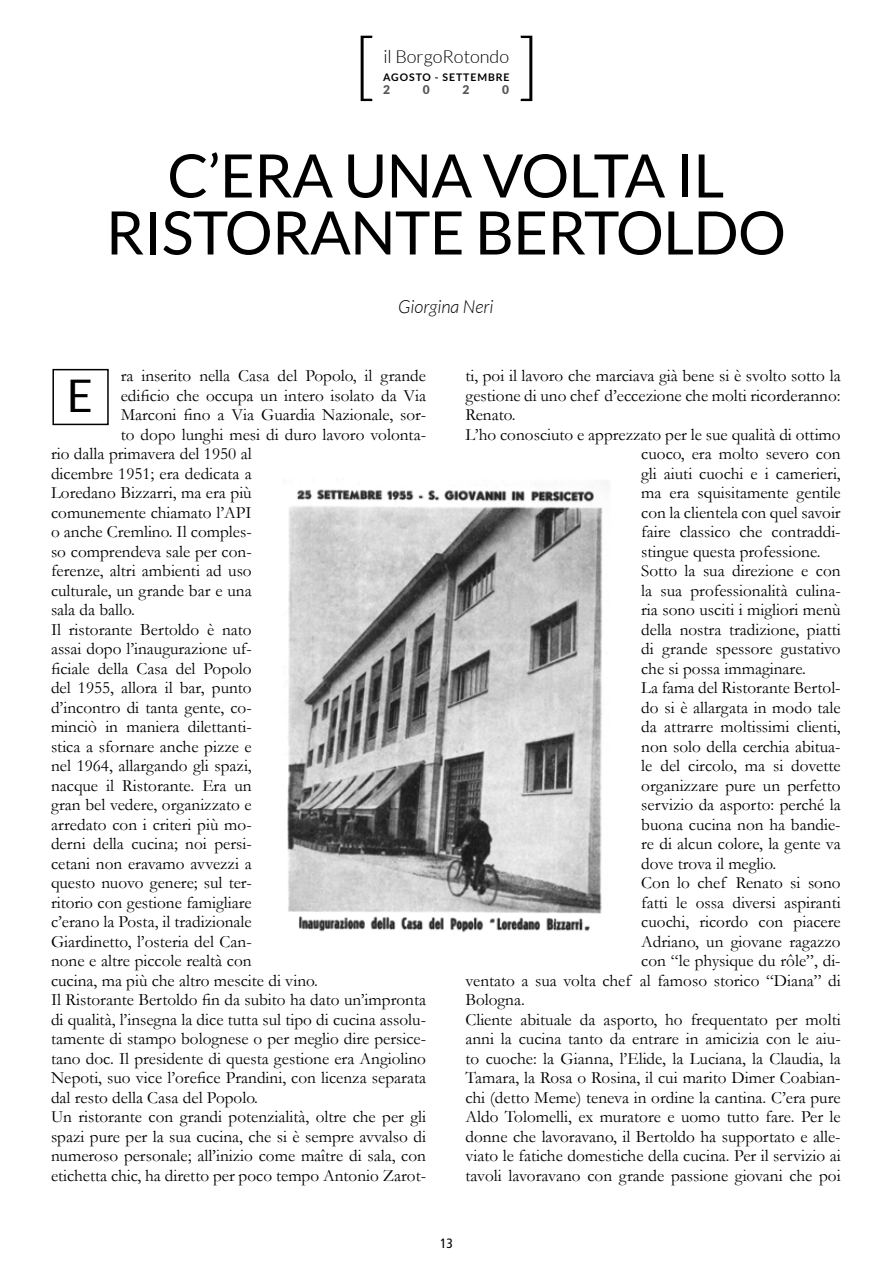
<style>
.page{position:relative;width:893px;height:1263px;background:#fff}
.page>*{position:absolute;margin:0;border:0;box-sizing:border-box;transform-origin:0 0}
.t1{font:300 73.5px "Lato";color:#000}
.t2{font:60px/57px "Lato";letter-spacing:-.01em;color:#000;text-align:center}
.t3{font:45px "Lato";color:#000}
.t4{font:300 18px "Lato";color:#000}
.t5{font:italic 300 18px "Lato";color:#000}
.t6{font:17.25px "Garamond";color:#000}
.t7{font:condensed 13.5px "Frutiger";color:#000}
.t8{font:900 12px "Lato";color:#575756}
.t9{font:700 10.5px "Lato";letter-spacing:.09em;color:#000}
</style>
<div class="page">
<img style="left:286px;top:481px;width:324px;height:452px">
<div style="left:52px;top:369px;width:57px;height:56px;border:2px solid #000"></div>
<h1 class="t1" style="left:354px;top:26px;width:24px">[</h1>
<p class="t4" style="left:383px;top:47px;width:127px">il BorgoRotondo</p>
<p class="t9" style="left:383px;top:72px;width:128px">AGOSTO - SETTEMBRE</p>
<p class="t8" style="left:383px;top:83px;width:8px">2</p>
<p class="t8" style="left:423px;top:83px;width:8px">0</p>
<p class="t8" style="left:462px;top:83px;width:8px">2</p>
<p class="t8" style="left:502px;top:83px;width:8px">0</p>
<h2 class="t2" style="left:106px;top:147px;width:682px">C’ERA UNA VOLTA IL<br>RISTORANTE BERTOLDO</h2>
<p class="t5" style="left:398px;top:297px;width:97px">Giorgina Neri</p>
<p class="t6" style="left:121px;top:365px;width:307px">ra inserito nella Casa del Popolo, il grande</p>
<p class="t6" style="left:121px;top:385px;width:307px">edificio che occupa un intero isolato da Via</p>
<p class="t6" style="left:121px;top:404px;width:307px">Marconi fino a Via Guardia Nazionale, sor-</p>
<p class="t6" style="left:121px;top:424px;width:307px">to dopo lunghi mesi di duro lavoro volonta-</p>
<p class="t6" style="left:51px;top:443px;width:202px">rio dalla primavera del 1950 al</p>
<p class="t6" style="left:51px;top:463px;width:202px">dicembre 1951; era dedicata a</p>
<p class="t6" style="left:51px;top:482px;width:202px">Loredano Bizzarri, ma era più</p>
<p class="t6" style="left:51px;top:502px;width:202px">comunemente chiamato l’API</p>
<p class="t6" style="left:51px;top:521px;width:202px">o anche Cremlino. Il comples-</p>
<p class="t6" style="left:51px;top:541px;width:202px">so comprendeva sale per con-</p>
<p class="t6" style="left:51px;top:560px;width:202px">ferenze, altri ambienti ad uso</p>
<p class="t6" style="left:51px;top:580px;width:202px">culturale, un grande bar e una</p>
<p class="t6" style="left:51px;top:599px;width:85px">sala da ballo.</p>
<p class="t6" style="left:51px;top:619px;width:202px">Il ristorante Bertoldo è nato</p>
<p class="t6" style="left:51px;top:638px;width:202px">assai dopo l’inaugurazione uf-</p>
<p class="t6" style="left:51px;top:658px;width:202px">ficiale della Casa del Popolo</p>
<p class="t6" style="left:51px;top:677px;width:202px">del 1955, allora il bar, punto</p>
<p class="t6" style="left:51px;top:697px;width:202px">d’incontro di tanta gente, co-</p>
<p class="t6" style="left:51px;top:716px;width:202px">minciò in maniera dilettanti-</p>
<p class="t6" style="left:51px;top:736px;width:202px">stica a sfornare anche pizze e</p>
<p class="t6" style="left:51px;top:755px;width:202px">nel 1964, allargando gli spazi,</p>
<p class="t6" style="left:51px;top:775px;width:202px">nacque il Ristorante. Era un</p>
<p class="t6" style="left:51px;top:794px;width:202px">gran bel vedere, organizzato e</p>
<p class="t6" style="left:51px;top:814px;width:202px">arredato con i criteri più mo-</p>
<p class="t6" style="left:51px;top:833px;width:202px">derni della cucina; noi persi-</p>
<p class="t6" style="left:51px;top:853px;width:202px">cetani non eravamo avvezzi a</p>
<p class="t6" style="left:51px;top:872px;width:202px">questo nuovo genere; sul ter-</p>
<p class="t6" style="left:51px;top:892px;width:202px">ritorio con gestione famigliare</p>
<p class="t6" style="left:51px;top:911px;width:202px">c’erano la Posta, il tradizionale</p>
<p class="t6" style="left:51px;top:931px;width:202px">Giardinetto, l’osteria del Can-</p>
<p class="t6" style="left:51px;top:950px;width:202px">none e altre piccole realtà con</p>
<p class="t6" style="left:51px;top:970px;width:268px">cucina, ma più che altro mescite di vino.</p>
<p class="t6" style="left:51px;top:989px;width:377px">Il Ristorante Bertoldo fin da subito ha dato un’impronta</p>
<p class="t6" style="left:51px;top:1009px;width:377px">di qualità, l’insegna la dice tutta sul tipo di cucina assolu-</p>
<p class="t6" style="left:51px;top:1028px;width:377px">tamente di stampo bolognese o per meglio dire persice-</p>
<p class="t6" style="left:51px;top:1048px;width:377px">tano doc. Il presidente di questa gestione era Angiolino</p>
<p class="t6" style="left:51px;top:1067px;width:377px">Nepoti, suo vice l’orefice Prandini, con licenza separata</p>
<p class="t6" style="left:51px;top:1087px;width:209px">dal resto della Casa del Popolo.</p>
<p class="t6" style="left:51px;top:1106px;width:377px">Un ristorante con grandi potenzialità, oltre che per gli</p>
<p class="t6" style="left:51px;top:1126px;width:377px">spazi pure per la sua cucina, che si è sempre avvalso di</p>
<p class="t6" style="left:51px;top:1145px;width:377px">numeroso personale; all’inizio come maître di sala, con</p>
<p class="t6" style="left:51px;top:1165px;width:377px">etichetta chic, ha diretto per poco tempo Antonio Zarot-</p>
<h3 class="t3" style="left:67px;top:371px;width:28px">E</h3>
<p class="t6" style="left:465px;top:365px;width:377px">ti, poi il lavoro che marciava già bene si è svolto sotto la</p>
<p class="t6" style="left:465px;top:385px;width:377px">gestione di uno chef d’eccezione che molti ricorderanno:</p>
<p class="t6" style="left:465px;top:404px;width:52px">Renato.</p>
<p class="t6" style="left:465px;top:424px;width:377px">L’ho conosciuto e apprezzato per le sue qualità di ottimo</p>
<p class="t6" style="left:641px;top:443px;width:201px">cuoco, era molto severo con</p>
<p class="t6" style="left:641px;top:463px;width:201px">gli aiuti cuochi e i camerieri,</p>
<p class="t6" style="left:641px;top:482px;width:201px">ma era squisitamente gentile</p>
<p class="t6" style="left:641px;top:502px;width:201px">con la clientela con quel savoir</p>
<p class="t6" style="left:641px;top:521px;width:201px">faire classico che contraddi-</p>
<p class="t6" style="left:641px;top:541px;width:181px">stingue questa professione.</p>
<p class="t6" style="left:641px;top:560px;width:201px">Sotto la sua direzione e con</p>
<p class="t6" style="left:641px;top:580px;width:201px">la sua professionalità culina-</p>
<p class="t6" style="left:641px;top:599px;width:201px">ria sono usciti i migliori menù</p>
<p class="t6" style="left:641px;top:619px;width:201px">della nostra tradizione, piatti</p>
<p class="t6" style="left:641px;top:638px;width:201px">di grande spessore gustativo</p>
<p class="t6" style="left:641px;top:658px;width:166px">che si possa immaginare.</p>
<p class="t6" style="left:641px;top:677px;width:201px">La fama del Ristorante Bertol-</p>
<p class="t6" style="left:641px;top:697px;width:201px">do si è allargata in modo tale</p>
<p class="t6" style="left:641px;top:716px;width:201px">da attrarre moltissimi clienti,</p>
<p class="t6" style="left:641px;top:736px;width:201px">non solo della cerchia abitua-</p>
<p class="t6" style="left:641px;top:755px;width:201px">le del circolo, ma si dovette</p>
<p class="t6" style="left:641px;top:775px;width:201px">organizzare pure un perfetto</p>
<p class="t6" style="left:641px;top:794px;width:201px">servizio da asporto: perché la</p>
<p class="t6" style="left:641px;top:814px;width:201px">buona cucina non ha bandie-</p>
<p class="t6" style="left:641px;top:833px;width:201px">re di alcun colore, la gente va</p>
<p class="t6" style="left:641px;top:853px;width:136px">dove trova il meglio.</p>
<p class="t6" style="left:641px;top:872px;width:201px">Con lo chef Renato si sono</p>
<p class="t6" style="left:641px;top:892px;width:201px">fatti le ossa diversi aspiranti</p>
<p class="t6" style="left:641px;top:911px;width:201px">cuochi, ricordo con piacere</p>
<p class="t6" style="left:641px;top:931px;width:201px">Adriano, un giovane ragazzo</p>
<p class="t6" style="left:641px;top:950px;width:201px">con “le physique du rôle”, di-</p>
<p class="t6" style="left:465px;top:970px;width:377px">ventato a sua volta chef al famoso storico “Diana” di</p>
<p class="t6" style="left:465px;top:989px;width:61px">Bologna.</p>
<p class="t6" style="left:465px;top:1009px;width:377px">Cliente abituale da asporto, ho frequentato per molti</p>
<p class="t6" style="left:465px;top:1028px;width:377px">anni la cucina tanto da entrare in amicizia con le aiu-</p>
<p class="t6" style="left:465px;top:1048px;width:377px">to cuoche: la Gianna, l’Elide, la Luciana, la Claudia, la</p>
<p class="t6" style="left:465px;top:1067px;width:377px">Tamara, la Rosa o Rosina, il cui marito Dimer Coabian-</p>
<p class="t6" style="left:465px;top:1087px;width:377px">chi (detto Meme) teneva in ordine la cantina. C’era pure</p>
<p class="t6" style="left:465px;top:1106px;width:377px">Aldo Tolomelli, ex muratore e uomo tutto fare. Per le</p>
<p class="t6" style="left:465px;top:1126px;width:377px">donne che lavoravano, il Bertoldo ha supportato e alle-</p>
<p class="t6" style="left:465px;top:1145px;width:377px">viato le fatiche domestiche della cucina. Per il servizio ai</p>
<p class="t6" style="left:465px;top:1165px;width:377px">tavoli lavoravano con grande passione giovani che poi</p>
<p class="t7" style="left:440px;top:1236px;width:14px">13</p>
</div>
